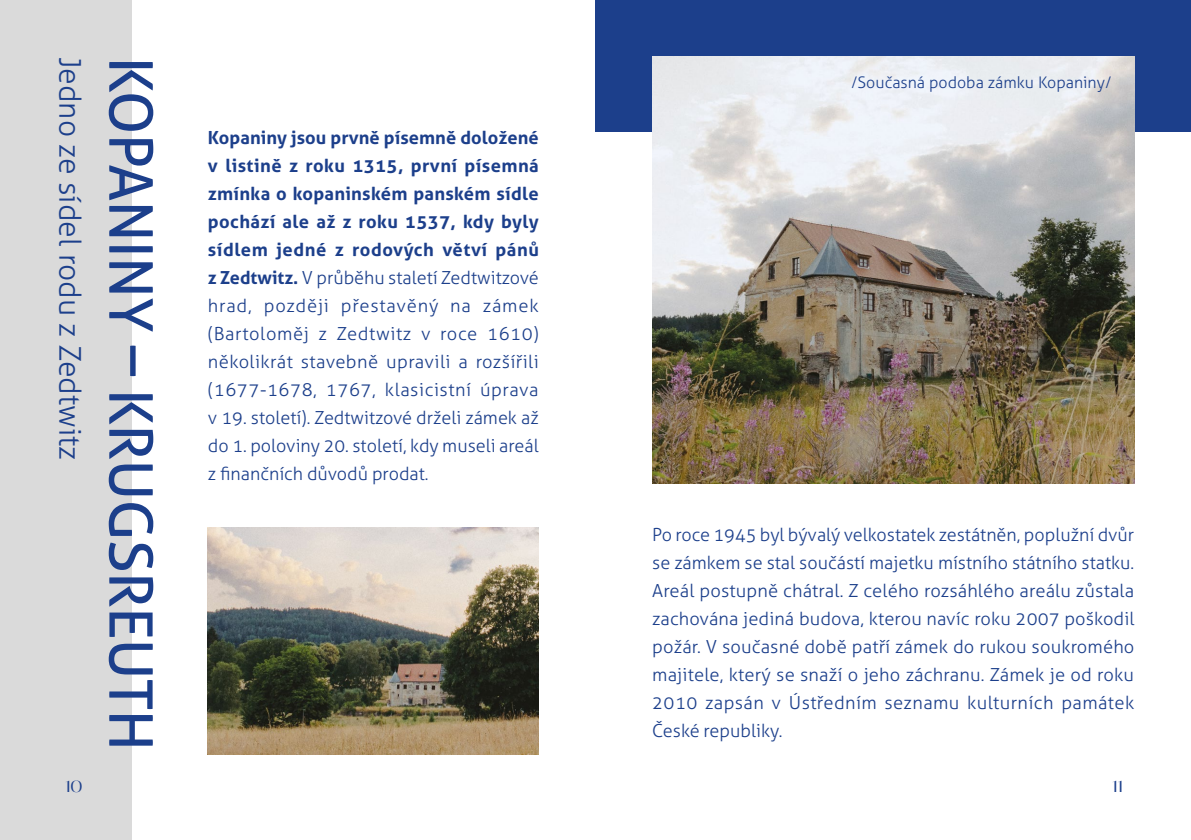
<style>
.page{position:relative;width:1191px;height:840px;background:#fff}
.page>*{position:absolute;margin:0;border:0;box-sizing:border-box;transform-origin:0 0}
.t1{font:60px "Aller";letter-spacing:-.01em;color:#1c3f8b}
.t2{font:300 30px "Aller";color:#1c3f8b}
.t3{font:300 18px/28px "Aller";color:#1c3f8b;text-align:justify}
.t4{font:300 16px "Aller";color:#1c3f8b}
.t5{font:16px "Black Mango";color:#1c3f8b}
.s1{font-weight:700}
</style>
<div class="page">
<div style="left:0;top:0;width:131px;height:839px;background:#dadada"></div>
<div style="left:595px;top:0;width:596px;height:131px;background:#1c3f8b"></div>
<img style="left:652px;top:57px;width:482px;height:426px">
<img style="left:208px;top:527px;width:331px;height:227px">
<h2 class="t2" style="left:88px;top:57px;width:404px;rotate:90deg">Jedno ze sídel rodu z Zedtwitz</h2>
<h1 class="t1" style="left:167px;top:57px;width:695px;rotate:90deg">KOPANINY – KRUGSREUTH</h1>
<p class="t3" style="left:208px;top:123px;width:332px"><span class="s1">Kopaniny jsou prvně písemně doložené v listině z roku 1315, první písemná zmínka o kopaninském panském sídle pochází ale až z roku 1537, kdy byly sídlem jedné z rodových větví pánů z Zedtwitz.</span> V průběhu staletí Zedtwitzové hrad, později přestavěný na zámek (Bartoloměj z Zedtwitz v roce 1610) několikrát stavebně upravili a rozšířili (1677-1678, 1767, klasicistní úprava v 19. století). Zedtwitzové drželi zámek až do 1. poloviny 20. století, kdy museli areál z finančních důvodů prodat.</p>
<p class="t4" style="left:851px;top:73px;width:262px">/Současná podoba zámku Kopaniny/</p>
<p class="t3" style="left:652px;top:520px;width:484px">Po roce 1945 byl bývalý velkostatek zestátněn, poplužní dvůr se zámkem se stal součástí majetku místního státního statku.<br>Areál postupně chátral. Z celého rozsáhlého areálu zůstala zachována jediná budova, kterou navíc roku 2007 poškodil požár. V současné době patří zámek do rukou soukromého majitele, který se snaží o jeho záchranu. Zámek je od roku 2010 zapsán v Ústředním seznamu kulturních památek České republiky.</p>
<p class="t5" style="left:65px;top:775px;width:19px">10</p>
<p class="t5" style="left:1112px;top:775px;width:12px">11</p>
</div>
